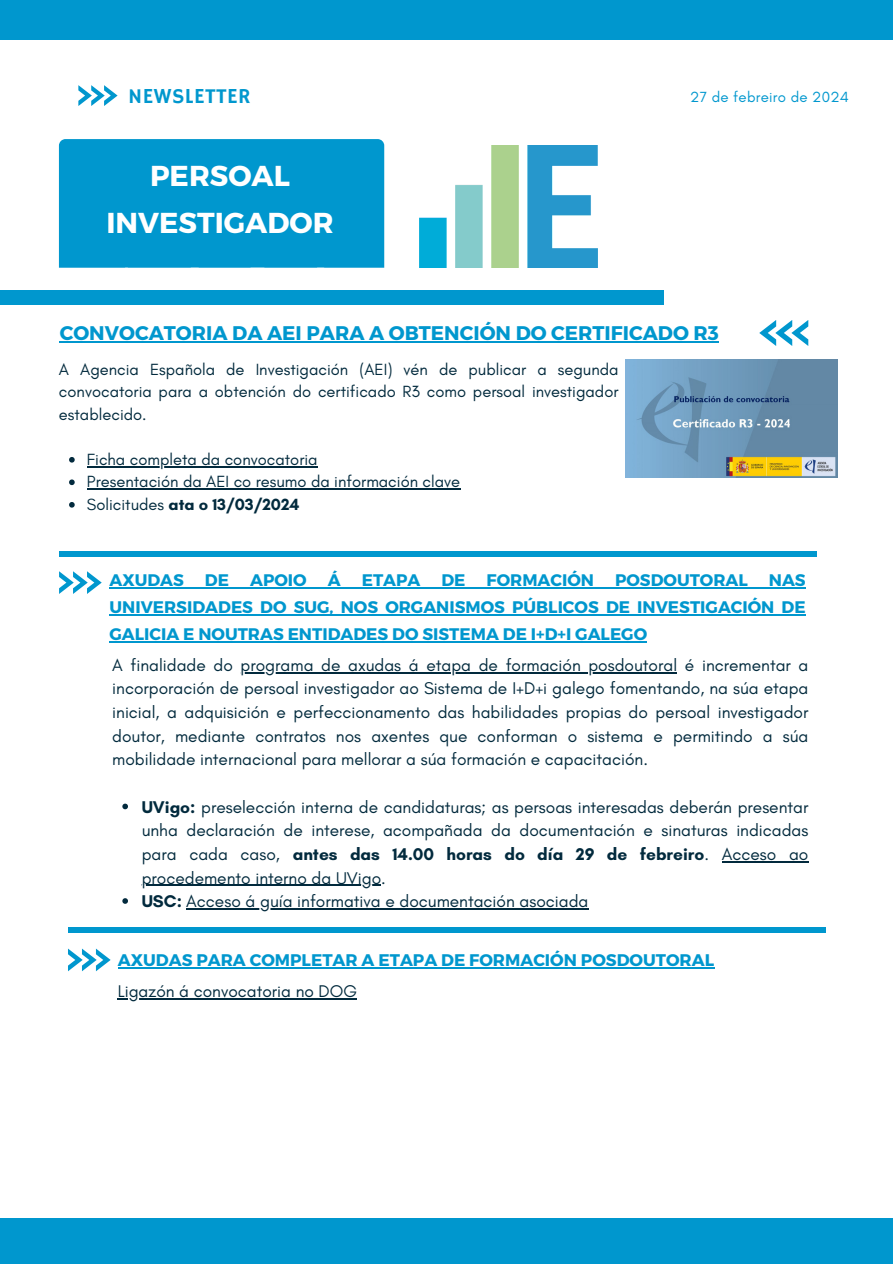
<style>
.page{position:relative;width:893px;height:1264px;background:#fff}
.page>*{position:absolute;margin:0;border:0;box-sizing:border-box;transform-origin:0 0}
.t1{font:700 28.8px/47.2px "Montserrat";color:#fff;text-align:center}
.t2{font:21.3px "Hammersmith One";letter-spacing:.02em;color:#0097ce}
.t3{font:700 19.8px "Montserrat";color:#0097ce}
.t4{font:17.25px/23.7px "Glacial Indifference";color:#022a3d}
.t5{font:700 16.8px/27px "Montserrat";color:#0097ce;text-align:justify}
.t6{font:16.5px/22.5px "Glacial Indifference";color:#022a3d;text-align:justify}
.t7{font:700 16.5px "Glacial Indifference";color:#022a3d}
.t8{font:15px "Glacial Indifference";letter-spacing:.015em;color:#0097ce}
.s1{font-weight:400}
.s2{font-weight:700}
</style>
<div class="page">
<svg style="left:78px;top:85px;width:40px;height:21px"></svg>
<div style="left:0;top:0;width:892px;height:39px;background:#0097ce"></div>
<div style="left:0;top:1217px;width:892px;height:46px;background:#0097ce"></div>
<div style="left:59px;top:551px;width:757px;height:5px;background:#0097ce"></div>
<svg style="left:59px;top:571px;width:43px;height:22px"></svg>
<hr style="left:109px;top:587px;width:696px;height:1px;background:#0097ce">
<hr style="left:109px;top:614px;width:696px;height:1px;background:#0097ce">
<hr style="left:109px;top:641px;width:538px;height:1px;background:#0097ce">
<hr style="left:240px;top:672px;width:437px;height:1px;background:#022a3d">
<svg style="left:122px;top:803px;width:6px;height:6px"></svg>
<hr style="left:721px;top:861px;width:87px;height:1px;background:#022a3d">
<hr style="left:142px;top:884px;width:239px;height:1px;background:#022a3d">
<svg style="left:122px;top:898px;width:6px;height:5px"></svg>
<hr style="left:186px;top:908px;width:402px;height:1px;background:#022a3d">
<svg style="left:68px;top:948px;width:43px;height:23px"></svg>
<div style="left:68px;top:926px;width:757px;height:6px;background:#0097ce"></div>
<div style="left:59px;top:139px;width:325px;height:162px;background:#0097ce;border-radius:7px"></div>
<img style="left:420px;top:146px;width:177px;height:121px">
<div style="left:53px;top:268px;width:76px;height:37px;background:#fff;border-radius:2px"></div>
<div style="left:316px;top:268px;width:75px;height:37px;background:#fff;border-radius:2px"></div>
<div style="left:124px;top:268px;width:76px;height:37px;background:#fff;border-radius:2px"></div>
<div style="left:190px;top:268px;width:75px;height:37px;background:#fff;border-radius:2px"></div>
<div style="left:249px;top:268px;width:76px;height:37px;background:#fff;border-radius:2px"></div>
<div style="left:0;top:291px;width:664px;height:14px;background:#0097ce"></div>
<img style="left:625px;top:359px;width:212px;height:119px">
<hr style="left:60px;top:341px;width:658px;height:1px;background:#0097ce">
<svg style="left:759px;top:320px;width:49px;height:26px"></svg>
<svg style="left:69px;top:457px;width:6px;height:5px"></svg>
<hr style="left:87px;top:466px;width:230px;height:1px;background:#022a3d">
<svg style="left:69px;top:479px;width:6px;height:6px"></svg>
<hr style="left:87px;top:488px;width:373px;height:1px;background:#022a3d">
<svg style="left:69px;top:502px;width:6px;height:5px"></svg>
<hr style="left:118px;top:967px;width:596px;height:1px;background:#0097ce">
<hr style="left:118px;top:998px;width:239px;height:1px;background:#022a3d">
<p class="t2" style="left:128px;top:84px;width:124px">NEWSLETTER</p>
<h3 class="t8" style="left:690px;top:87px;width:160px">27 de febreiro de 2024</h3>
<p class="t1" style="left:106px;top:150px;width:229px">PERSOAL<br>INVESTIGADOR</p>
<p class="t1" style="left:144px;top:199px;width:151px">EMPREGO</p>
<p class="t3" style="left:60px;top:320px;width:660px">CONVOCATORIA DA AEI PARA A OBTENCIÓN DO CERTIFICADO R3</p>
<p class="t6" style="left:59px;top:358px;width:561px">A Agencia Española de Investigación (AEI) vén de publicar a segunda convocatoria para a obtención do certificado R3 como persoal investigador establecido.</p>
<h2 class="t6" style="left:87px;top:448px;width:232px">Ficha completa da convocatoria</h2>
<h5 class="t6" style="left:87px;top:470px;width:375px">Presentación da AEI co resumo da información clave</h5>
<p class="t7" style="left:87px;top:494px;width:214px"><span class="s1">Solicitudes</span> ata o 13/03/2024</p>
<p class="t5" style="left:109px;top:566px;width:76px">AXUDAS</p>
<p class="t5" style="left:205px;top:566px;width:26px">DE</p>
<p class="t5" style="left:250px;top:566px;width:58px">APOIO</p>
<p class="t5" style="left:328px;top:566px;width:14px">Á</p>
<p class="t5" style="left:361px;top:566px;width:60px">ETAPA</p>
<p class="t5" style="left:441px;top:566px;width:26px">DE</p>
<p class="t5" style="left:486px;top:566px;width:109px">FORMACIÓN</p>
<p class="t5" style="left:615px;top:566px;width:134px">POSDOUTORAL</p>
<p class="t5" style="left:109px;top:566px;width:697px;text-indent:659px">NAS UNIVERSIDADES DO SUG, NOS ORGANISMOS PÚBLICOS DE INVESTIGACIÓN DE GALICIA E NOUTRAS ENTIDADES DO SISTEMA DE I+D+I GALEGO</p>
<p class="t4" style="left:112px;top:653px;width:697px">A finalidade do programa de axudas á etapa de formación posdoutoral é incrementar a</p>
<h1 class="t4" style="left:112px;top:676px;width:697px;text-align:justify">incorporación de persoal investigador ao Sistema de I+D+i galego fomentando, na súa etapa inicial, a adquisición e perfeccionamento das habilidades propias do persoal investigador doutor, mediante contratos nos axentes que conforman o sistema e permitindo a súa mobilidade internacional para mellorar a súa formación e capacitación.</h1>
<h1 class="t4" style="left:142px;top:794px;width:668px"><span class="s2">UVigo:</span> preselección interna de candidaturas; as persoas interesadas deberán presentar</h1>
<h1 class="t4" style="left:142px;top:818px;width:668px">unha declaración de interese, acompañada da documentación e sinaturas indicadas para cada caso, <span class="s2">antes das 14.00 horas do día 29 de febreiro</span>. Acceso ao</h1>
<p class="t4" style="left:142px;top:865px;width:448px">procedemento interno da UVigo.<br><span class="s2">USC:</span> Acceso á guía informativa e documentación asociada</p>
<p class="t5" style="left:118px;top:945px;width:597px">AXUDAS PARA COMPLETAR A ETAPA DE FORMACIÓN POSDOUTORAL</p>
<p class="t4" style="left:118px;top:979px;width:241px">Ligazón á convocatoria no DOG</p>
</div>
